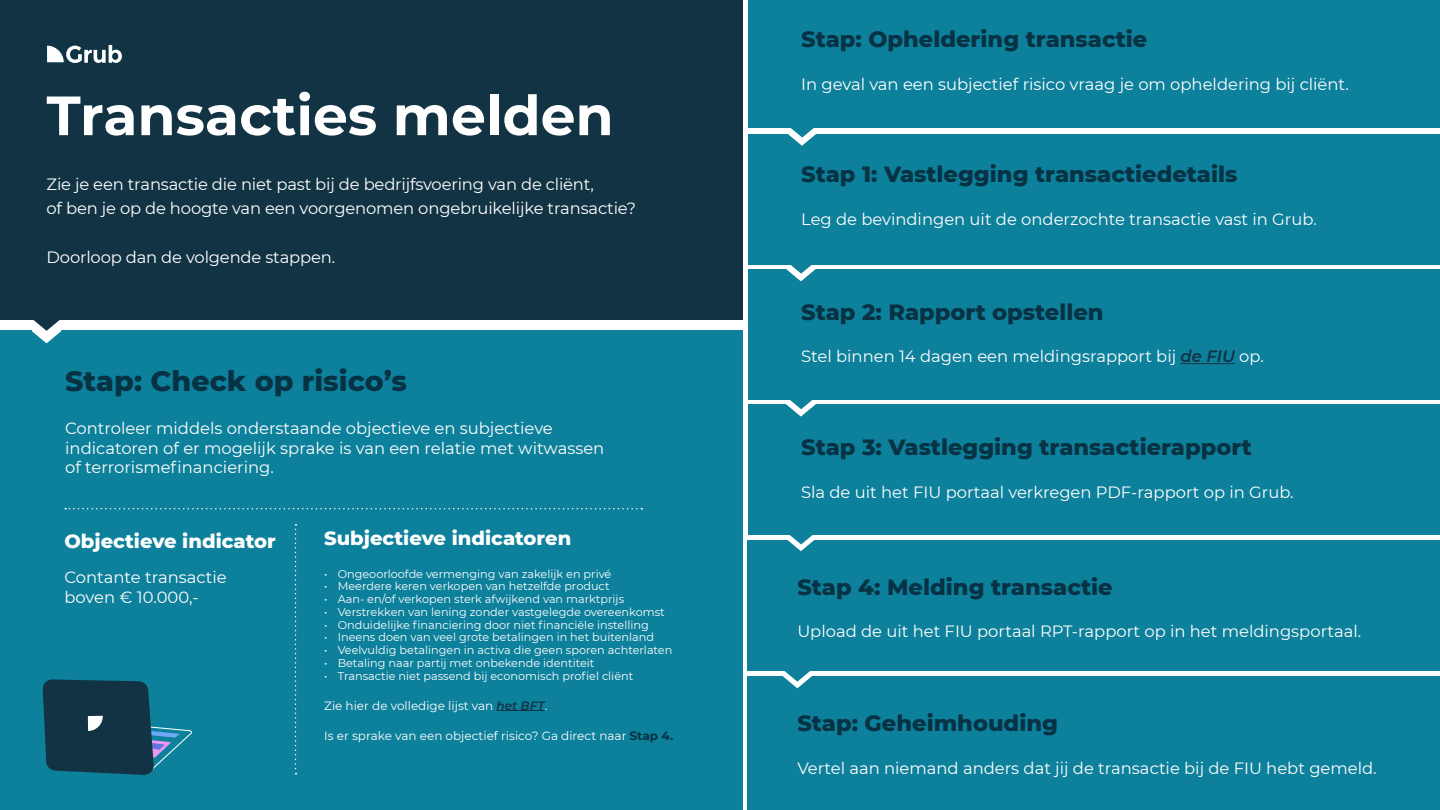
<style>
.page{position:relative;width:1440px;height:810px;background:#fff}
.page>*{position:absolute;margin:0;border:0;box-sizing:border-box;transform-origin:0 0}
.t1{font:700 55.2px "Montserrat";color:#fff}
.t2{font:800 28.5px "Montserrat";color:#073244}
.t3{font:800 22.5px "Montserrat";color:#073244}
.t4{font:800 19.5px "Montserrat";color:#fff}
.t5{font:16.35px/19.6px "Montserrat";color:#fff}
.t6{font:12px "Montserrat";color:#fff}
.t7{font:11.25px "Montserrat";color:#fff}
.s1{font-weight:600;font-style:italic;color:#123345}
.s2{font-weight:700;color:#073244}
</style>
<div class="page">
<div style="left:748px;top:134px;width:692px;height:130px;background:#0d809b"></div>
<div style="left:748px;top:269px;width:692px;height:131px;background:#0d809b"></div>
<div style="left:748px;top:405px;width:692px;height:130px;background:#0d809b"></div>
<div style="left:748px;top:541px;width:692px;height:130px;background:#0d809b"></div>
<div style="left:748px;top:677px;width:692px;height:133px;background:#0d809b"></div>
<div style="left:0;top:331px;width:742px;height:479px;background:#0d809b"></div>
<div style="left:0;top:0;width:742px;height:319px;background:#134"></div>
<hr style="left:497px;top:710px;width:48px;height:1px;background:#123345">
<svg style="left:47px;top:45px;width:75px;height:18px"></svg>
<svg style="left:295px;top:524px;width:2px;height:250px"></svg>
<svg style="left:42px;top:679px;width:150px;height:96px"></svg>
<div style="left:748px;top:0;width:692px;height:127px;background:#0d809b"></div>
<hr style="left:1181px;top:363px;width:54px;height:1px;background:#123345">
<svg style="left:787px;top:127px;width:30px;height:19px"></svg>
<svg style="left:786px;top:264px;width:30px;height:17px"></svg>
<svg style="left:786px;top:400px;width:30px;height:17px"></svg>
<svg style="left:786px;top:535px;width:30px;height:16px"></svg>
<svg style="left:782px;top:671px;width:30px;height:17px"></svg>
<svg style="left:65px;top:508px;width:577px;height:1px"></svg>
<svg style="left:31px;top:319px;width:31px;height:24px"></svg>
<p class="t1" style="left:47px;top:76px;width:569px">Transacties melden</p>
<p class="t5" style="left:47px;top:174px;width:549px">Zie je een transactie die niet past bij de bedrijfsvoering van de cliënt,</p>
<p class="t5" style="left:47px;top:198px;width:591px">of ben je op de hoogte van een voorgenomen ongebruikelijke transactie?</p>
<p class="t5" style="left:47px;top:247px;width:290px">Doorloop dan de volgende stappen.</p>
<p class="t2" style="left:65px;top:360px;width:343px">Stap: Check op risico’s</p>
<p class="t5" style="left:65px;top:418px;width:541px">Controleer middels onderstaande objectieve en subjectieve indicatoren of er mogelijk sprake is van een relatie met witwassen of terrorismefinanciering.</p>
<p class="t4" style="left:64px;top:527px;width:213px">Objectieve indicator</p>
<p class="t5" style="left:64px;top:567px;width:164px">Contante transactie boven € 10.000,-</p>
<p class="t4" style="left:324px;top:524px;width:249px">Subjectieve indicatoren</p>
<p class="t7" style="left:324px;top:566px;width:289px">• Ongeoorloofde vermenging van zakelijk en privé</p>
<p class="t7" style="left:324px;top:579px;width:287px">• Meerdere keren verkopen van hetzelfde product</p>
<p class="t7" style="left:324px;top:591px;width:301px">• Aan- en/of verkopen sterk afwijkend van marktprijs</p>
<p class="t7" style="left:324px;top:604px;width:342px">• Verstrekken van lening zonder vastgelegde overeenkomst</p>
<p class="t7" style="left:324px;top:617px;width:326px">• Onduidelijke financiering door niet financiële instelling</p>
<p class="t7" style="left:324px;top:630px;width:331px">• Ineens doen van veel grote betalingen in het buitenland</p>
<p class="t7" style="left:324px;top:642px;width:350px">• Veelvuldig betalingen in activa die geen sporen achterlaten</p>
<p class="t7" style="left:324px;top:655px;width:272px">• Betaling naar partij met onbekende identiteit</p>
<p class="t7" style="left:324px;top:668px;width:311px">• Transactie niet passend bij economisch profiel cliënt</p>
<p class="t6" style="left:324px;top:697px;width:225px">Zie hier de volledige lijst van <span class="s1">het BFT</span>.</p>
<p class="t6" style="left:324px;top:727px;width:351px">Is er sprake van een objectief risico? Ga direct naar <span class="s2">Stap 4.</span></p>
<p class="t3" style="left:801px;top:23px;width:348px">Stap: Opheldering transactie</p>
<p class="t5" style="left:801px;top:74px;width:549px">In geval van een subjectief risico vraag je om opheldering bij cliënt.</p>
<p class="t3" style="left:801px;top:158px;width:438px">Stap 1: Vastlegging transactiedetails</p>
<p class="t5" style="left:801px;top:208px;width:517px">Leg de bevindingen uit de onderzochte transactie vast in Grub.</p>
<p class="t3" style="left:801px;top:295px;width:304px">Stap 2: Rapport opstellen</p>
<p class="t5" style="left:801px;top:346px;width:464px">Stel binnen 14 dagen een meldingsrapport bij <span class="s1">de FIU</span> op.</p>
<p class="t3" style="left:801px;top:431px;width:452px">Stap 3: Vastlegging transactierapport</p>
<p class="t5" style="left:801px;top:481px;width:494px">Sla de uit het FIU portaal verkregen PDF-rapport op in Grub.</p>
<p class="t3" style="left:797px;top:570px;width:317px">Stap 4: Melding transactie</p>
<p class="t5" style="left:797px;top:621px;width:565px">Upload de uit het FIU portaal RPT-rapport op in het meldingsportaal.</p>
<p class="t3" style="left:797px;top:707px;width:262px">Stap: Geheimhouding</p>
<p class="t5" style="left:797px;top:757px;width:581px">Vertel aan niemand anders dat jij de transactie bij de FIU hebt gemeld.</p>
</div>
